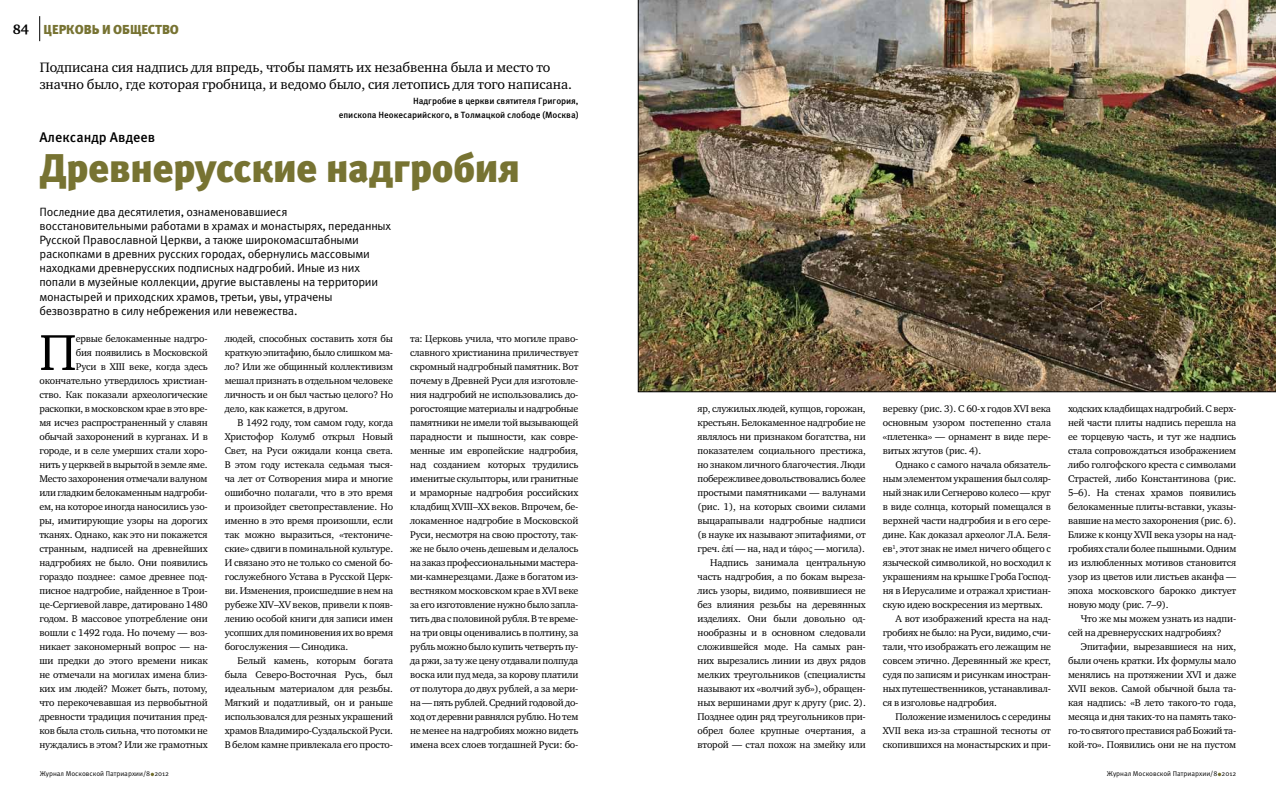
<style>
.page{position:relative;width:1276px;height:794px;background:#fff}
.page>*{position:absolute;margin:0;border:0;box-sizing:border-box;transform-origin:0 0}
.t1{font:51.7px "Charter ITC";color:#000}
.t2{font:900 40px "Meta Pro";letter-spacing:-.02em;color:#777332}
.t3{font:14px/17px "Charter ITC";letter-spacing:-.005em;color:#000}
.t4{font:500 14px "Meta Pro";color:#000}
.t5{font:700 14px "Charter ITC";color:#000}
.t6{font:900 13px "Meta Pro";letter-spacing:-.005em;color:#777332}
.t7{font:12px/14px "Meta Pro";letter-spacing:-.02em;color:#000}
.t8{font:10px/14px "Charter ITC";letter-spacing:-.015em;color:#000;text-align:justify}
.t9{font:500 9px/14px "Meta Pro";letter-spacing:-.005em;color:#000;text-align:right}
.t10{font:7px "Meta Pro";color:#000}
.s1{font-family:"Times New Roman"}
</style>
<div class="page">
<svg style="left:39px;top:16px;width:1px;height:25px"></svg>
<svg style="left:1217px;top:772px;width:4px;height:4px"></svg>
<img style="left:638px;top:0;width:638px;height:392px">
<h3 class="t5" style="left:13px;top:20px;width:18px">84</h3>
<h3 class="t6" style="left:44px;top:21px;width:135px">церковь и общество</h3>
<h3 class="t3" style="left:40px;top:59px;width:534px">Подписана сия надпись для впредь, чтобы память их незабвенна была и место то значно было, где которая гробница, и ведомо было, сия летопись для того написана.</h3>
<p class="t9" style="left:339px;top:94px;width:241px">Надгробие в церкви святителя Григория,<br>епископа Неокесарийского, в Толмацкой слободе (Москва)</p>
<h3 class="t4" style="left:39px;top:129px;width:117px">Александр Авдеев</h3>
<h2 class="t2" style="left:39px;top:143px;width:482px">Древнерусские надгробия</h2>
<p class="t7" style="left:39px;top:206px;width:353px">Последние два десятилетия, ознаменовавшиеся восстановительными работами в храмах и монастырях, переданных Русской Православной Церкви, а также широкомасштабными раскопками в древних русских городах, обернулись массовыми находками древнерусских подписных надгробий. Иные из них попали в музейные коллекции, другие выставлены на территории монастырей и приходских храмов, третьи, увы, утрачены безвозвратно в силу небрежения или невежества.</p>
<p class="t8" style="left:39px;top:331px;width:170px;text-align:right">ервые белокаменные надгро-<br>бия появились в Московской<br>Руси в XIII веке, когда здесь окончательно утвердилось христиан&shy;ство. Как показали археологические раскопки, в московском крае в это вре&shy;мя исчез распространенный у славян обычай захоронений в курганах. И в городе, и в селе умерших стали хоро&shy;нить у церквей в вырытой в земле яме.<br>Место захоронения отмечали валуном или гладким белокаменным надгроби&shy;ем, на которое иногда наносились узо&shy;ры, имитирующие узоры на дорогих тканях. Однако, как это ни покажется странным, надписей на древнейших надгробиях не было. Они появились гораздо позднее: самое древнее под&shy;писное надгробие, найденное в Трои&shy;це-Сергиевой лавре, датировано 1480 годом. В массовое употребление они вошли с 1492 года. Но почему — воз&shy;никает закономерный вопрос — на&shy;ши предки до этого времени никак не отмечали на могилах имена близ&shy;ких им людей? Может быть, потому, что перекочевавшая из первобытной древности традиция почитания пред&shy;ков была столь сильна, что потомки не нуждались в этом? Или же грамотных</p>
<p class="t8" style="left:225px;top:331px;width:170px">людей, способных составить хотя бы краткую эпитафию, было слишком ма&shy;ло? Или же общинный коллективизм мешал признать в отдельном человеке личность и он был частью целого? Но дело, как кажется, в другом.</p>
<h1 class="t1" style="left:39px;top:320px;width:39px">П</h1>
<p class="t8" style="left:225px;top:415px;width:170px;text-indent:13px">В 1492 году, том самом году, когда Христофор Колумб открыл Новый Свет, на Руси ожидали конца света.<br>В этом году истекала седьмая тыся&shy;ча лет от Сотворения мира и многие ошибочно полагали, что в это время и произойдет светопреставление. Но именно в это время произошли, если так можно выразиться, «тектониче&shy;ские» сдвиги в поминальной культуре.<br>И связано это не только со сменой бо&shy;гослужебного Устава в Русской Церк&shy;ви. Изменения, происшедшие в нем на рубеже XIV–XV веков, привели к появ&shy;лению особой книги для записи имен усопших для поминовения их во время богослужения — Синодика.</p>
<p class="t8" style="left:225px;top:653px;width:170px;text-indent:13px">Белый камень, которым богата была Северо-Восточная Русь, был идеальным материалом для резьбы.<br>Мягкий и податливый, он и раньше использовался для резных украшений храмов Владимиро-Суздальской Руси.<br>В белом камне привлекала его просто-</p>
<p class="t8" style="left:410px;top:331px;width:170px">та: Церковь учила, что могиле право&shy;славного христианина приличествует скромный надгробный памятник. Вот почему в Древней Руси для изготовле&shy;ния надгробий не использовались до&shy;рогостоящие материалы и надгробные памятники не имели той вызывающей парадности и пышности, как совре&shy;менные им европейские надгробия, над созданием которых трудились именитые скульпторы, или гранитные и мраморные надгробия российских кладбищ XVIII–XX веков. Впрочем, бе&shy;локаменное надгробие в Московской Руси, несмотря на свою простоту, так&shy;же не было очень дешевым и делалось на заказ профессиональными мастера&shy;ми-камнерезцами. Даже в богатом из&shy;вестняком московском крае в XVI веке за его изготовление нужно было запла&shy;тить два с половиной рубля. В те време&shy;на три овцы оценивались в полтину, за рубль можно было купить четверть пу&shy;да ржи, за ту же цену отдавали полпуда воска или пуд меда, за корову платили от полутора до двух рублей, а за мери&shy;на — пять рублей. Средний годовой до&shy;ход от деревни равнялся рублю. Но тем не менее на надгробиях можно видеть имена всех слоев тогдашней Руси: бо-</p>
<p class="t8" style="left:697px;top:401px;width:170px;text-align:right">яр, служилых людей, купцов, горожан, крестьян. Белокаменное надгробие не являлось ни признаком богатства, ни показателем социального престижа, но знаком личного благочестия. Люди побережливее довольствовались более простыми памятниками — валунами (рис. 1), на которых своими силами выцарапывали надгробные надписи (в науке их называют эпитафиями, от греч. <span class="s1">ἐπί</span> — на, над и <span class="s1">τάφος</span> — могила).<br>Надпись занимала центральную часть надгробия, а по бокам выреза&shy;лись узоры, видимо, появившиеся не без влияния резьбы на деревянных изделиях. Они были довольно од&shy;нообразны и в основном следовали сложившейся моде. На самых ран&shy;них вырезались линии из двух рядов мелких треугольников (специалисты называют их «волчий зуб»), обращен&shy;ных вершинами друг к другу (рис. 2).<br>Позднее один ряд треугольников при&shy;обрел более крупные очертания, а второй — стал похож на змейку или</p>
<p class="t8" style="left:883px;top:401px;width:170px">веревку (рис. 3). С 60-х годов XVI века основным узором постепенно стала «плетенка» — орнамент в виде пере&shy;витых жгутов (рис. 4).</p>
<p class="t8" style="left:895px;top:457px;width:157px">Однако с самого начала обязатель-</p>
<p class="t8" style="left:883px;top:471px;width:170px">ным элементом украшения был соляр-</p>
<p class="t8" style="left:883px;top:485px;width:170px">ный знак или Сегнерово колесо — круг</p>
<p class="t8" style="left:883px;top:499px;width:170px">в виде солнца, который помещался в</p>
<p class="t8" style="left:883px;top:513px;width:170px">верхней части надгробия и в его сере-</p>
<p class="t8" style="left:883px;top:527px;width:170px">дине. Как доказал археолог Л.А. Беля-</p>
<p class="t8" style="left:883px;top:541px;width:170px">ев<sup>1</sup>, этот знак не имел ничего общего с</p>
<p class="t8" style="left:883px;top:555px;width:170px">языческой символикой, но восходил к</p>
<p class="t8" style="left:883px;top:569px;width:170px">украшениям на крышке Гроба Господ-</p>
<p class="t8" style="left:883px;top:583px;width:170px">ня в Иерусалиме и отражал христиан-</p>
<p class="t8" style="left:883px;top:597px;width:162px">скую идею воскресения из мертвых.</p>
<p class="t8" style="left:895px;top:611px;width:157px">А вот изображений креста на над-</p>
<p class="t8" style="left:883px;top:625px;width:170px">гробиях не было: на Руси, видимо, счи-</p>
<p class="t8" style="left:883px;top:639px;width:170px">тали, что изображать его лежащим не</p>
<p class="t8" style="left:883px;top:653px;width:170px">совсем этично. Деревянный же крест,</p>
<p class="t8" style="left:883px;top:667px;width:170px">судя по записям и рисункам иностран-</p>
<p class="t8" style="left:883px;top:681px;width:170px">ных путешественников, устанавливал-</p>
<p class="t8" style="left:883px;top:695px;width:116px">ся в изголовье надгробия.</p>
<p class="t8" style="left:895px;top:709px;width:157px">Положение изменилось с середины</p>
<p class="t8" style="left:883px;top:723px;width:170px">XVII века из-за страшной тесноты от</p>
<p class="t8" style="left:883px;top:737px;width:170px">скопившихся на монастырских и при-</p>
<p class="t8" style="left:1068px;top:401px;width:170px">ходских кладбищах надгробий. С верх&shy;ней части плиты надпись перешла на ее торцевую часть, и тут же надпись стала сопровождаться изображением либо голгофского креста с символами Страстей, либо Константинова (рис.<br>5–6). На стенах храмов появились белокаменные плиты-вставки, указы&shy;вавшие на место захоронения (рис. 6).<br>Ближе к концу XVII века узоры на над&shy;гробиях стали более пышными. Одним из излюбленных мотивов становится узор из цветов или листьев аканфа — эпоха московского барокко диктует новую моду (рис. 7–9).</p>
<p class="t8" style="left:1068px;top:611px;width:170px;text-indent:13px">Что же мы можем узнать из надпи&shy;сей на древнерусских надгробиях?</p>
<p class="t8" style="left:1068px;top:639px;width:170px;text-indent:13px">Эпитафии, вырезавшиеся на них, были очень кратки. Их формулы мало менялись на протяжении XVI и даже XVII веков. Самой обычной была та&shy;кая надпись: «В лето такого-то года, месяца и дня таких-то на память тако&shy;го-то святого преставися раб Божий та&shy;кой-то». Появились они не на пустом</p>
<p class="t10" style="left:40px;top:769px;width:131px">Журнал Московской Патриархии/8 2012</p>
<p class="t10" style="left:1106px;top:769px;width:131px">Журнал Московской Патриархии/8 2012</p>
</div>
